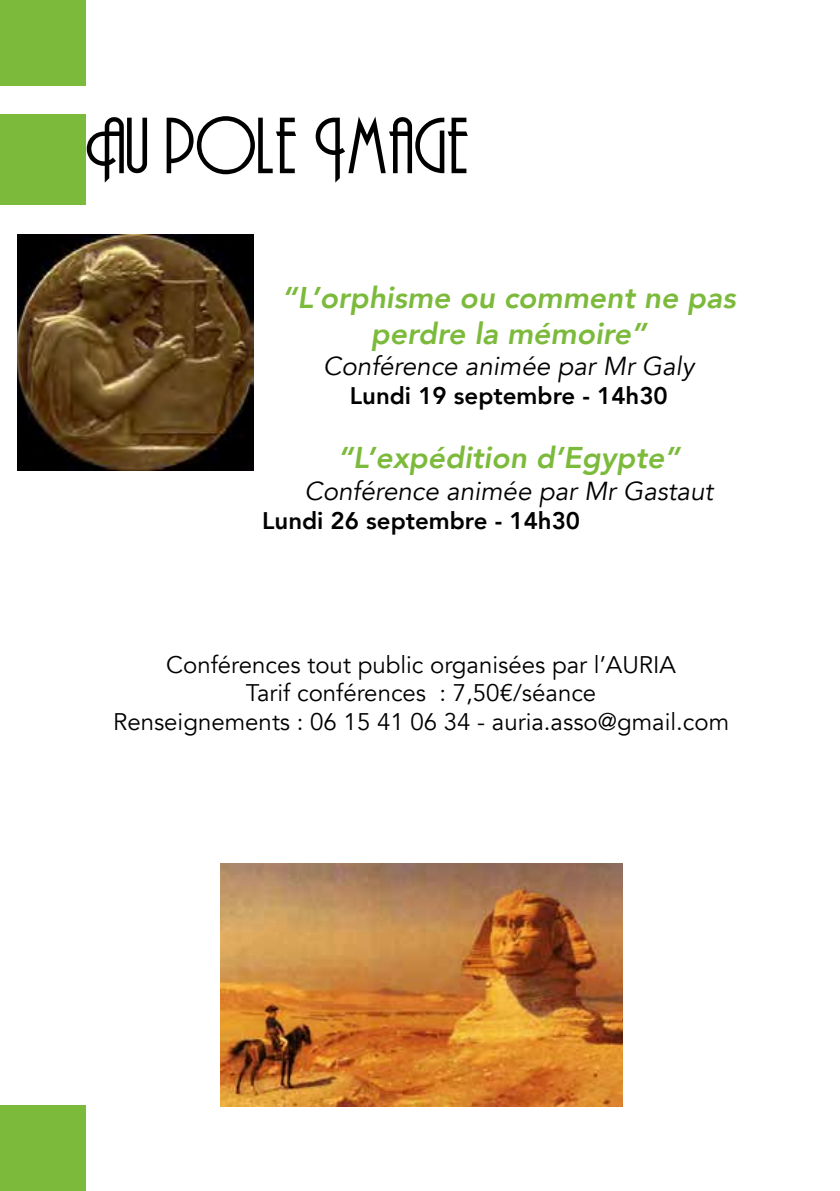
<style>
.page{position:relative;width:840px;height:1191px;background:#fff}
.page>*{position:absolute;margin:0;border:0;box-sizing:border-box;transform-origin:0 0}
.t1{font:74px "Andes";color:#000}
.t2{font:italic 800 30px/36px "Avenir";color:#7cba3b;text-align:center}
.t3{font:italic 26px "Avenir";color:#000}
.t4{font:24px/28.8px "Avenir";color:#000;text-align:center}
.t5{font:800 24px "Avenir";color:#000}
</style>
<div class="page">
<div style="left:0;top:115px;width:85px;height:90px;background:#7cba3b"></div>
<div style="left:0;top:0;width:85px;height:85px;background:#7cba3b"></div>
<div style="left:0;top:1106px;width:85px;height:85px;background:#7cba3b"></div>
<img style="left:17px;top:235px;width:236px;height:235px">
<img style="left:220px;top:863px;width:401px;height:243px">
<h1 class="t1" style="left:85px;top:115px;width:385px">Au pole Image</h1>
<p class="t2" style="left:282px;top:279px;width:455px">“L’orphisme ou comment ne pas perdre la mémoire”</p>
<p class="t3" style="left:323px;top:350px;width:372px">Conférence animée par Mr Galy</p>
<p class="t5" style="left:349px;top:376px;width:319px">Lundi 19 septembre - 14h30</p>
<p class="t2" style="left:337px;top:440px;width:343px">“L’expédition d’Egypte”</p>
<p class="t3" style="left:304px;top:475px;width:410px">Conférence animée par Mr Gastaut</p>
<p class="t5" style="left:262px;top:501px;width:319px">Lundi 26 septembre - 14h30</p>
<p class="t4" style="left:113px;top:650px;width:617px">Conférences tout public organisées par l’AURIA<br>Tarif conférences : 7,50€/séance<br>Renseignements : 06 15 41 06 34 - auria.asso@gmail.com</p>
</div>
